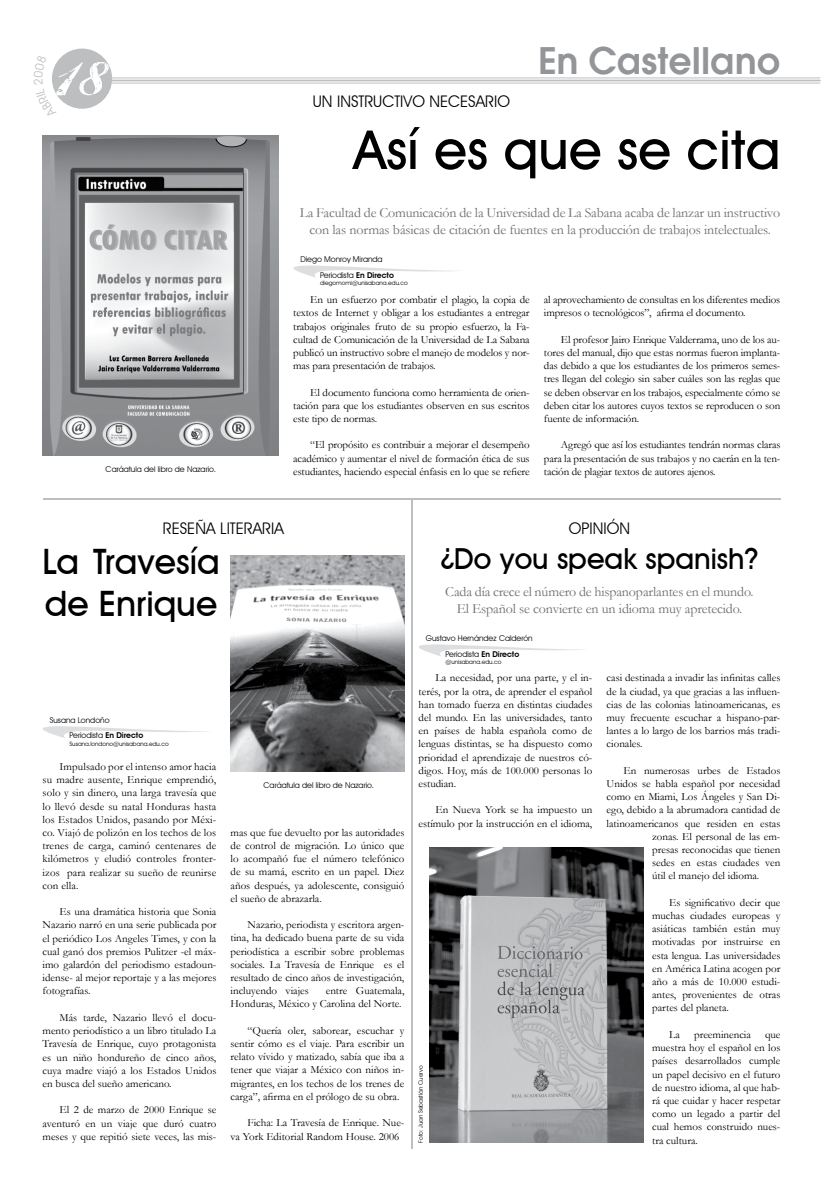
<style>
.page{position:relative;width:823px;height:1191px;background:#fff}
.page>*{position:absolute;margin:0;border:0;box-sizing:border-box;transform-origin:0 0}
.t1{font:500 54px "Avant Garde IT Cby BT";color:#000}
.t2{font:600 40px "Avant Gar Got Itc TEE";color:#939598}
.t3{font:500 35px/42px "Avant Garde IT Cby BT";color:#000}
.t4{font:500 29px "Avant Garde IT Cby BT";color:#000}
.t5{font:16px "Avant Garde IT Cby BT";color:#000}
.t6{font:14px/16.8px "Garamond";letter-spacing:-.01em;color:#6d6e71;text-align:center}
.t7{font:11px/13.2px "Garamond";color:#000;text-align:justify}
.t8{font:8px/15.3px "Avant Garde IT Cby BT";color:#000}
.t9{font:6px "Avant Garde IT Cby BT";color:#000}
.s1{font-weight:600}
</style>
<div class="page">
<div style="left:52px;top:49px;width:60px;height:60px;background:#bcbec0;border-radius:50%"></div>
<hr style="left:112px;top:77px;width:707px;height:1px;background:#bcbec0">
<hr style="left:112px;top:80px;width:707px;height:1px;background:#bcbec0">
<hr style="left:112px;top:83px;width:707px;height:1px;background:#bcbec0">
<img style="left:43px;top:136px;width:235px;height:319px">
<img style="left:230px;top:556px;width:174px;height:215px">
<img style="left:429px;top:848px;width:214px;height:294px">
<hr style="left:43px;top:498px;width:737px;height:2px;background:#bcbec0">
<hr style="left:410px;top:499px;width:2px;height:649px;background:#bcbec0">
<svg style="left:293px;top:265px;width:159px;height:13px"></svg>
<svg style="left:43px;top:726px;width:164px;height:12px"></svg>
<svg style="left:419px;top:644px;width:164px;height:12px"></svg>
<svg style="left:52px;top:55px;width:57px;height:54px"></svg>
<h3 class="t5" style="left:313px;top:91px;width:198px">UN INSTRUCTIVO NECESARIO</h3>
<h2 class="t2" style="left:537px;top:37px;width:244px">En Castellano</h2>
<h1 class="t1" style="left:353px;top:117px;width:428px">Así es que se cita</h1>
<p class="t6" style="left:300px;top:204px;width:481px">La Facultad de Comunicación de la Universidad de La Sabana acaba de lanzar un instructivo con las normas básicas de citación de fuentes en la producción de trabajos intelectuales.</p>
<p class="t8" style="left:106px;top:461px;width:112px">Caráatula del libro de Nazario.</p>
<p class="t8" style="left:320px;top:252px;width:75px;text-indent:-20px">Diego Monroy Miranda<br>Periodista <span class="s1">En Directo</span></p>
<p class="t9" style="left:320px;top:279px;width:89px">diegomomi@unisabana.edu.co</p>
<p class="t7" style="left:293px;top:293px;width:238px;text-indent:17px">En un esfuerzo por combatir el plagio, la copia de textos de Internet y obligar a los estudiantes a entregar trabajos originales fruto de su propio esfuerzo, la Fa&shy;cultad de Comunicación de la Universidad de La Sabana publicó un instructivo sobre el manejo de modelos y nor&shy;mas para presentación de trabajos.</p>
<p class="t7" style="left:293px;top:385px;width:238px;text-indent:17px">El documento funciona como herramienta de orien&shy;tación para que los estudiantes observen en sus escritos este tipo de normas.</p>
<p class="t7" style="left:293px;top:438px;width:238px;text-indent:17px">“El propósito es contribuir a mejorar el desempeño académico y aumentar el nivel de formación ética de sus estudiantes, haciendo especial énfasis en lo que se refiere</p>
<p class="t7" style="left:543px;top:293px;width:238px">al aprovechamiento de consultas en los diferentes medios impresos o tecnológicos”, afirma el documento.</p>
<p class="t7" style="left:543px;top:332px;width:238px;text-indent:17px">El profesor Jairo Enrique Valderrama, uno de los au&shy;tores del manual, dijo que estas normas fueron implanta&shy;das debido a que los estudiantes de los primeros semes&shy;tres llegan del colegio sin saber cuáles son las reglas que se deben observar en los trabajos, especialmente cómo se deben citar los autores cuyos textos se reproducen o son fuente de información.</p>
<p class="t7" style="left:543px;top:438px;width:238px;text-indent:17px">Agregó que así los estudiantes tendrán normas claras para la presentación de sus trabajos y no caerán en la ten&shy;tación de plagiar textos de autores ajenos.</p>
<h3 class="t5" style="left:163px;top:518px;width:122px">RESEÑA LITERARIA</h3>
<h3 class="t3" style="left:43px;top:540px;width:178px">La Travesía de Enrique</h3>
<h3 class="t5" style="left:568px;top:518px;width:63px">OPINIÓN</h3>
<h3 class="t4" style="left:440px;top:541px;width:320px">¿Do you speak spanish?</h3>
<p class="t6" style="left:445px;top:583px;width:309px">Cada día crece el número de hispanoparlantes en el mundo.<br>El Español se convierte en un idioma muy apretecido.</p>
<p class="t8" style="left:445px;top:630px;width:89px;text-indent:-20px">Gustavo Hernández Calderón<br>Periodista <span class="s1">En Directo</span></p>
<p class="t9" style="left:445px;top:658px;width:57px">@unisabana.edu.co</p>
<p class="t8" style="left:69px;top:712px;width:75px;text-indent:-20px">Susana Londoño<br>Periodista <span class="s1">En Directo</span></p>
<p class="t9" style="left:69px;top:740px;width:101px">Susana.londono@unisabana.edu.co</p>
<p class="t7" style="left:43px;top:759px;width:175px;text-indent:17px">Impulsado por el intenso amor hacia su madre ausente, Enrique emprendió, solo y sin dinero, una larga travesía que lo llevó desde su natal Honduras hasta los Estados Unidos, pasando por Méxi&shy;co. Viajó de polizón en los techos de los trenes de carga, caminó centenares de kilómetros y eludió controles fronter&shy;izos para realizar su sueño de reunirse con ella.</p>
<p class="t7" style="left:43px;top:905px;width:175px;text-indent:17px">Es una dramática historia que Sonia Nazario narró en una serie publicada por el periódico Los Angeles Times, y con la cual ganó dos premios Pulitzer -el máx&shy;imo galardón del periodismo estadoun&shy;idense- al mejor reportaje y a las mejores fotografías.</p>
<p class="t7" style="left:43px;top:1010px;width:175px;text-indent:17px">Más tarde, Nazario llevó el docu&shy;mento periodístico a un libro titulado La Travesía de Enrique, cuyo protagonista es un niño hondureño de cinco años, cuya madre viajó a los Estados Unidos en busca del sueño americano.</p>
<p class="t7" style="left:43px;top:1103px;width:175px;text-indent:17px">El 2 de marzo de 2000 Enrique se aventuró en un viaje que duró cuatro meses y que repitió siete veces, las mis-</p>
<p class="t8" style="left:263px;top:777px;width:112px">Caráatula del libro de Nazario.</p>
<p class="t7" style="left:230px;top:825px;width:175px">mas que fue devuelto por las autoridades de control de migración. Lo único que lo acompañó fue el número telefónico de su mamá, escrito en un papel. Diez años después, ya adolescente, consiguió el sueño de abrazarla.</p>
<p class="t7" style="left:230px;top:918px;width:175px;text-indent:17px">Nazario, periodista y escritora argen&shy;tina, ha dedicado buena parte de su vida periodística a escribir sobre problemas sociales. La Travesía de Enrique es el resultado de cinco años de investigación, incluyendo viajes</p>
<p class="t7" style="left:230px;top:984px;width:175px;text-align:right">entre Guatemala,<br>Honduras, México y Carolina del Norte.</p>
<p class="t7" style="left:230px;top:1023px;width:175px;text-indent:17px">“Quería oler, saborear, escuchar y sentir cómo es el viaje. Para escribir un relato vívido y matizado, sabía que iba a tener que viajar a México con niños in&shy;migrantes, en los techos de los trenes de carga”, afirma en el prólogo de su obra.</p>
<p class="t7" style="left:230px;top:1116px;width:175px;text-indent:17px">Ficha: La Travesía de Enrique. Nue&shy;va York Editorial Random House. 2006</p>
<p class="t7" style="left:418px;top:671px;width:175px;text-indent:17px">La necesidad, por una parte, y el in&shy;terés, por la otra, de aprender el español han tomado fuerza en distintas ciudades del mundo. En las universidades, tanto en países de habla española como de lenguas distintas, se ha dispuesto como prioridad el aprendizaje de nuestros có&shy;digos. Hoy, más de 100.000 personas lo estudian.</p>
<p class="t7" style="left:418px;top:803px;width:175px;text-align:right">En Nueva York se ha impuesto un estímulo por la instrucción en el idioma,</p>
<p class="t9" style="left:417px;top:1142px;width:79px;rotate:-90deg">Foto: Juan Sebastián Cuervo</p>
<p class="t7" style="left:606px;top:671px;width:175px">casi destinada a invadir las infinitas calles de la ciudad, ya que gracias a las influen&shy;cias de las colonias latinoamericanas, es muy frecuente escuchar a hispano-par&shy;lantes a lo largo de los barrios más tradi&shy;cionales.</p>
<p class="t7" style="left:623px;top:763px;width:158px">En numerosas urbes de Estados</p>
<p class="t7" style="left:606px;top:776px;width:175px">Unidos se habla español por necesidad</p>
<p class="t7" style="left:606px;top:790px;width:175px">como en Miami, Los Ángeles y San Di-</p>
<p class="t7" style="left:606px;top:803px;width:175px">ego, debido a la abrumadora cantidad de</p>
<p class="t7" style="left:606px;top:816px;width:175px">latinoamericanos que residen en estas</p>
<p class="t7" style="left:651px;top:829px;width:130px">zonas. El personal de las em-</p>
<p class="t7" style="left:651px;top:842px;width:130px">presas reconocidas que tienen</p>
<p class="t7" style="left:651px;top:856px;width:130px">sedes en estas ciudades ven</p>
<p class="t7" style="left:651px;top:869px;width:109px">útil el manejo del idioma.</p>
<p class="t7" style="left:651px;top:895px;width:130px;text-indent:17px">Es significativo decir que muchas ciudades europeas y asiáticas también están muy motivadas por instruirse en esta lengua. Las universidades en América Latina acogen por año a más de 10.000 estudi&shy;antes, provenientes de otras partes del planeta.</p>
<p class="t7" style="left:668px;top:1027px;width:12px">La</p>
<p class="t7" style="left:693px;top:1027px;width:58px">preeminencia</p>
<p class="t7" style="left:651px;top:1027px;width:130px;text-indent:113px">que muestra hoy el español en los países desarrollados cumple un papel decisivo en el futuro de nuestro idioma, al que hab&shy;rá que cuidar y hacer respetar como un legado a partir del cual hemos construido nues&shy;tra cultura.</p>
</div>
